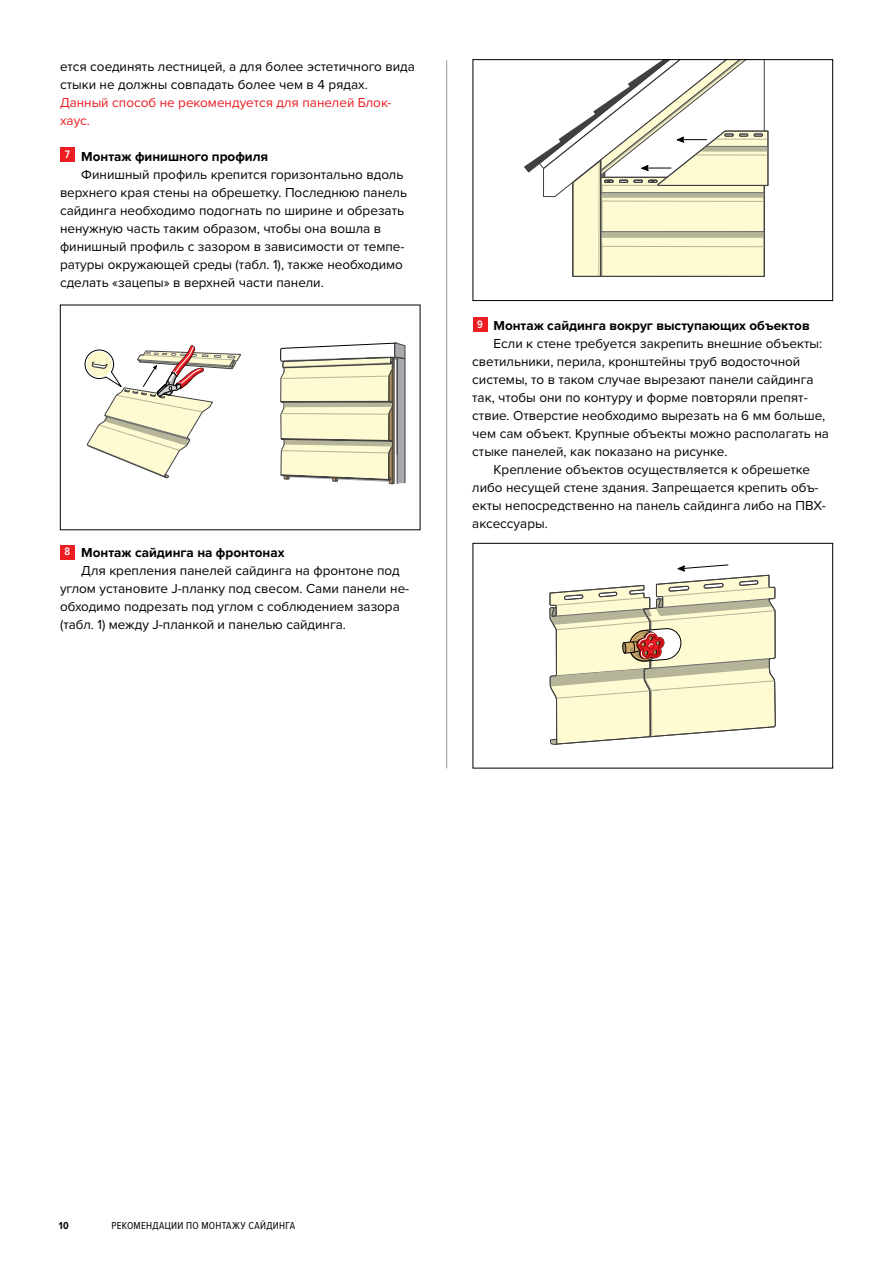
<style>
.page{position:relative;width:893px;height:1263px;background:#fff}
.page>*{position:absolute;margin:0;border:0;box-sizing:border-box;transform-origin:0 0}
.t1{font:13.5px/18px "Proxima Nova";color:#000}
.t2{font:700 13.5px "Proxima Nova";color:#000}
.t3{font:13.5px/18px "Proxima Nova";color:#ed1d24}
.t4{font:600 11.25px "Proxima Nova Cond";color:#fff}
.t5{font:10.5px "Proxima Nova Cond";letter-spacing:.025em;color:#000}
.t6{font:700 10.5px "Proxima Nova Cond";color:#000}
</style>
<div class="page">
<hr style="left:446px;top:60px;width:1px;height:708px;background:#939598">
<div style="left:60px;top:147px;width:15px;height:15px;background:#ed1d24"></div>
<div style="left:473px;top:317px;width:14px;height:15px;background:#ed1d24"></div>
<div style="left:60px;top:545px;width:15px;height:15px;background:#ed1d24"></div>
<svg style="left:85px;top:345px;width:157px;height:134px"></svg>
<svg style="left:280px;top:342px;width:126px;height:143px;background:#dcd9bf"></svg>
<svg style="left:524px;top:61px;width:245px;height:216px"></svg>
<div style="left:473px;top:59px;width:360px;height:242px;border:1px solid #000"></div>
<svg style="left:549px;top:564px;width:227px;height:181px"></svg>
<div style="left:473px;top:543px;width:360px;height:225px;border:1px solid #000"></div>
<p class="t1" style="left:60px;top:57px;width:356px">ется соединять лестницей, а для более эстетичного вида стыки не должны совпадать более чем в 4 рядах.</p>
<p class="t3" style="left:60px;top:93px;width:333px">Данный способ не рекомендуется для панелей Блок&shy;хаус.</p>
<p class="t2" style="left:81px;top:148px;width:188px">Монтаж финишного профиля</p>
<p class="t1" style="left:60px;top:165px;width:349px;text-indent:21px">Финишный профиль крепится горизонтально вдоль верхнего края стены на обрешетку. Последнюю панель сайдинга необходимо подогнать по ширине и обрезать ненужную часть таким образом, чтобы она вошла в финишный профиль с зазором в зависимости от темпе&shy;ратуры окружающей среды (табл. 1), также необходимо сделать «зацепы» в верхней части панели.</p>
<p class="t4" style="left:65px;top:147px;width:7px">7</p>
<p class="t2" style="left:81px;top:544px;width:205px">Монтаж сайдинга на фронтонах</p>
<p class="t1" style="left:60px;top:561px;width:351px;text-indent:21px">Для крепления панелей сайдинга на фронтоне под углом установите J-планку под свесом. Сами панели не&shy;обходимо подрезать под углом с соблюдением зазора (табл. 1) между J-планкой и панелью сайдинга.</p>
<p class="t4" style="left:65px;top:545px;width:7px">8</p>
<p class="t4" style="left:477px;top:317px;width:7px">9</p>
<p class="t2" style="left:493px;top:317px;width:317px">Монтаж сайдинга вокруг выступающих объектов</p>
<p class="t1" style="left:472px;top:335px;width:358px;text-indent:21px">Если к стене требуется закрепить внешние объекты: светильники, перила, кронштейны труб водосточной системы, то в таком случае вырезают панели сайдинга так, чтобы они по контуру и форме повторяли препят&shy;ствие. Отверстие необходимо вырезать на 6 мм больше, чем сам объект. Крупные объекты можно располагать на стыке панелей, как показано на рисунке.</p>
<p class="t1" style="left:472px;top:461px;width:355px;text-indent:21px">Крепление объектов осуществляется к обрешетке либо несущей стене здания. Запрещается крепить объ&shy;екты непосредственно на панель сайдинга либо на ПВХ&shy;аксессуары.</p>
<p class="t6" style="left:59px;top:1219px;width:11px">10</p>
<p class="t5" style="left:112px;top:1219px;width:23px">РЕ КОМЕНДА</p>
<p class="t5" style="left:165px;top:1219px;width:132px">ЦИИ по монтажу САЙДИН ГА</p>
</div>
